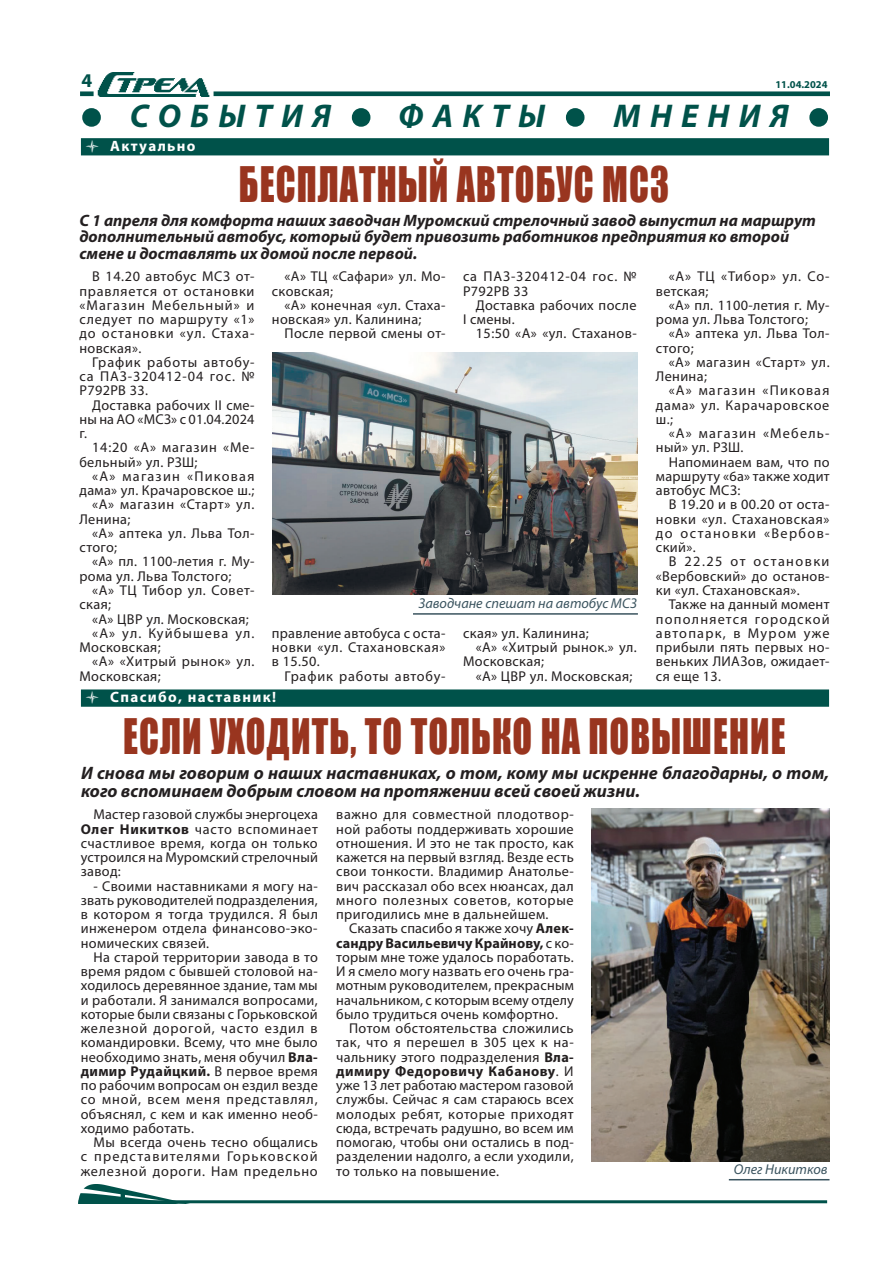
<style>
.page{position:relative;width:893px;height:1263px;background:#fff}
.page>*{position:absolute;margin:0;border:0;box-sizing:border-box;transform-origin:0 0}
.t1{font:45px "Impact";letter-spacing:.03em;color:#99351f;scale:.8 1}
.t2{font:italic 700 33px "Myriad Pro";letter-spacing:.28em;color:#00524a}
.t3{font:700 19.5px "Myriad Pro";color:#00524a}
.t4{font:italic 700 18px/18px "Myriad Pro";color:#231f20}
.t5{font:italic 700 16.5px/16.5px "Myriad Pro";color:#231f20}
.t6{font:700 15px "Myriad Pro";letter-spacing:.09em;color:#fff}
.t7{font:14.25px/14.2px "Myriad Pro";letter-spacing:.025em;color:#231f20;text-align:justify}
.t8{font:14.25px/14.2px "Myriad Pro";letter-spacing:.085em;color:#231f20}
.t9{font:14.25px/14.2px "Myriad Pro";letter-spacing:.06em;color:#231f20}
.t10{font:italic 14.25px "Myriad Pro";color:#3b545f}
.t11{font:14.25px "Myriad Pro";letter-spacing:.05em;color:#231f20}
.t12{font:14.25px "Myriad Pro";letter-spacing:.08em;color:#231f20}
.t13{font:700 10.5px "Myriad Pro";color:#00524a}
.s1{font-weight:700}
</style>
<div class="page">
<img style="left:81px;top:73px;width:748px;height:24px">
<svg style="left:82px;top:108px;width:19px;height:19px"></svg>
<svg style="left:351px;top:108px;width:20px;height:19px"></svg>
<svg style="left:565px;top:108px;width:20px;height:19px"></svg>
<svg style="left:809px;top:108px;width:19px;height:19px"></svg>
<div style="left:81px;top:138px;width:748px;height:17px;background:#00524a;border:2px solid #00524a"></div>
<img style="left:79px;top:1185px;width:93px;height:15px">
<hr style="left:79px;top:1200px;width:748px;height:3px;background:#00524a">
<img style="left:591px;top:809px;width:238px;height:352px">
<hr style="left:729px;top:1179px;width:100px;height:1px;background:#3b545f">
<img style="left:272px;top:352px;width:366px;height:243px">
<hr style="left:413px;top:613px;width:225px;height:2px;background:#3b545f">
<div style="left:81px;top:689px;width:748px;height:18px;background:#00524a;border:2px solid #00524a"></div>
<h3 class="t3" style="left:81px;top:68px;width:12px">4</h3>
<p class="t13" style="left:775px;top:78px;width:54px">11.04.2024</p>
<h2 class="t2" style="left:81px;top:95px;width:749px">● СОБЫТИЯ ● ФАКТЫ ● МНЕНИЯ ●</h2>
<p class="t6" style="left:85px;top:136px;width:112px">● Актуально</p>
<h1 class="t1" style="left:239px;top:150px;width:540px">БЕСПЛАТНЫЙ АВТОБУС МСЗ</h1>
<p class="t5" style="left:79px;top:211px;width:738px">С 1 апреля для комфорта наших заводчан Муромский стрелочный завод выпустил на маршрут дополнительный автобус, который будет привозить работников предприятия ко второй смене и доставлять их домой после первой.</p>
<p class="t7" style="left:79px;top:269px;width:177px;text-indent:13px">В 14.20 автобус МСЗ от&shy;правляется от остановки «Магазин Мебельный» и следует по маршруту «1» до остановки «ул. Стаха&shy;новская».</p>
<p class="t7" style="left:79px;top:355px;width:177px;text-indent:13px">График работы автобу&shy;са ПАЗ-320412-04 гос. № Р792РВ 33.</p>
<p class="t7" style="left:79px;top:398px;width:177px;text-indent:13px">Доставка рабочих II сме&shy;ны на АО «МСЗ» с 01.04.2024 г.</p>
<p class="t7" style="left:79px;top:440px;width:177px;text-indent:13px">14:20 «А» магазин «Ме&shy;бельный» ул. РЗШ;</p>
<p class="t8" style="left:92px;top:469px;width:164px">«А» магазин «Пиковая</p>
<p class="t7" style="left:79px;top:483px;width:177px">дама» ул. Крачаровское ш.;</p>
<p class="t11" style="left:92px;top:496px;width:164px">«А» магазин «Старт» ул.</p>
<p class="t7" style="left:79px;top:512px;width:53px">Ленина;</p>
<p class="t7" style="left:92px;top:526px;width:164px">«А» аптека ул. Льва Тол-</p>
<p class="t7" style="left:79px;top:540px;width:39px">стого;</p>
<p class="t7" style="left:92px;top:554px;width:164px">«А» пл. 1100-летия г. Му-</p>
<p class="t7" style="left:79px;top:569px;width:154px">рома ул. Льва Толстого;</p>
<p class="t7" style="left:92px;top:583px;width:164px">«А» ТЦ Тибор ул. Совет-</p>
<p class="t7" style="left:79px;top:597px;width:33px">ская;</p>
<p class="t7" style="left:92px;top:611px;width:158px">«А» ЦВР ул. Московская;</p>
<p class="t12" style="left:92px;top:624px;width:164px">«А» ул. Куйбышева ул.</p>
<p class="t7" style="left:79px;top:640px;width:83px">Московская;</p>
<p class="t7" style="left:92px;top:654px;width:164px">«А» «Хитрый рынок» ул.</p>
<p class="t7" style="left:79px;top:668px;width:83px">Московская;</p>
<p class="t7" style="left:656px;top:269px;width:175px;text-indent:13px">«А» ТЦ «Тибор» ул. Со&shy;ветская;</p>
<p class="t7" style="left:656px;top:298px;width:175px;text-indent:13px">«А» пл. 1100-летия г. Му&shy;рома ул. Льва Толстого;</p>
<p class="t7" style="left:656px;top:326px;width:175px;text-indent:13px">«А» аптека ул. Льва Тол&shy;стого;</p>
<p class="t7" style="left:656px;top:355px;width:175px;text-indent:13px">«А» магазин «Старт» ул.<br>Ленина;</p>
<p class="t7" style="left:656px;top:383px;width:175px;text-indent:13px">«А» магазин «Пиковая дама» ул. Карачаровское ш.;</p>
<p class="t8" style="left:656px;top:426px;width:175px;text-indent:13px">«А» магазин «Мебель&shy;ный» ул. РЗШ.</p>
<p class="t7" style="left:656px;top:455px;width:175px;text-indent:13px">Напоминаем вам, что по маршруту «6а» также ходит автобус МСЗ:</p>
<p class="t7" style="left:656px;top:497px;width:175px;text-indent:13px">В 19.20 и в 00.20 от оста&shy;новки «ул. Стахановская» до остановки «Вербов&shy;ский».</p>
<p class="t7" style="left:656px;top:554px;width:175px;text-indent:13px">В 22.25 от остановки «Вербовский» до останов&shy;ки «ул. Стахановская».</p>
<p class="t7" style="left:656px;top:597px;width:175px;text-indent:13px">Также на данный момент пополняется городской автопарк, в Муром уже прибыли пять первых но&shy;веньких ЛИАЗов, ожидает&shy;ся еще 13.</p>
<p class="t7" style="left:272px;top:269px;width:175px;text-indent:13px">«А» ТЦ «Сафари» ул. Мо&shy;сковская;</p>
<p class="t7" style="left:272px;top:298px;width:175px;text-indent:13px">«А» конечная «ул. Стаха&shy;новская» ул. Калинина;</p>
<p class="t7" style="left:285px;top:326px;width:162px">После первой смены от-</p>
<p class="t9" style="left:463px;top:269px;width:175px">са ПАЗ-320412-04 гос. №<br>Р792РВ 33</p>
<p class="t7" style="left:463px;top:298px;width:175px;text-indent:13px">Доставка рабочих после<br>I смены.</p>
<p class="t7" style="left:476px;top:326px;width:162px">15:50 «А» «ул. Стаханов-</p>
<p class="t10" style="left:419px;top:595px;width:219px">Заводчане спешат на автобус МСЗ</p>
<p class="t7" style="left:272px;top:626px;width:175px">правление автобуса с оста&shy;новки «ул. Стахановская» в 15.50.</p>
<p class="t9" style="left:285px;top:668px;width:162px">График работы автобу-</p>
<p class="t7" style="left:463px;top:626px;width:127px">ская» ул. Калинина;</p>
<p class="t7" style="left:476px;top:640px;width:162px">«А» «Хитрый рынок.» ул.</p>
<p class="t7" style="left:463px;top:654px;width:83px">Московская;</p>
<p class="t7" style="left:476px;top:668px;width:158px">«А» ЦВР ул. Московская;</p>
<p class="t6" style="left:85px;top:687px;width:193px">● Спасибо, наставник!</p>
<h1 class="t1" style="left:123px;top:702px;width:830px">ЕСЛИ УХОДИТЬ, ТО ТОЛЬКО НА ПОВЫШЕНИЕ</h1>
<p class="t4" style="left:81px;top:763px;width:750px">И снова мы говорим о наших наставниках, о том, кому мы искренне благодарны, о том, кого вспоминаем добрым словом на протяжении всей своей жизни.</p>
<p class="t7" style="left:81px;top:807px;width:239px;text-indent:13px">Мастер газовой службы энергоцеха <span class="s1">Олег Никитков</span> часто вспоминает счастливое время, когда он только устроился на Муромский стрелочный завод:</p>
<p class="t7" style="left:81px;top:878px;width:239px;text-indent:13px">- Своими наставниками я могу на&shy;звать руководителей подразделения, в котором я тогда трудился. Я был инженером отдела финансово-эко&shy;номических связей.</p>
<p class="t7" style="left:81px;top:950px;width:239px;text-indent:13px">На старой территории завода в то время рядом с бывшей столовой на&shy;ходилось деревянное здание, там мы и работали. Я занимался вопросами, которые были связаны с Горьковской железной дорогой, часто ездил в командировки. Всему, что мне было необходимо знать, меня обучил <span class="s1">Вла&shy;димир Рудайцкий.</span> В первое время по рабочим вопросам он ездил везде со мной, всем меня представлял, объяснял, с кем и как именно необ&shy;ходимо работать.</p>
<p class="t7" style="left:81px;top:1135px;width:239px;text-indent:13px">Мы всегда очень тесно общались с представителями Горьковской железной дороги. Нам предельно</p>
<p class="t7" style="left:336px;top:807px;width:239px">важно для совместной плодотвор&shy;ной работы поддерживать хорошие отношения. И это не так просто, как кажется на первый взгляд. Везде есть свои тонкости. Владимир Анатолье&shy;вич рассказал обо всех нюансах, дал много полезных советов, которые пригодились мне в дальнейшем.</p>
<p class="t7" style="left:336px;top:921px;width:239px;text-indent:13px">Сказать спасибо я также хочу <span class="s1">Алек&shy;сандру Васильевичу Крайнову,</span> с ко&shy;торым мне тоже удалось поработать.<br>И я смело могу назвать его очень гра&shy;мотным руководителем, прекрасным начальником, с которым всему отделу было трудиться очень комфортно.</p>
<p class="t7" style="left:336px;top:1021px;width:239px;text-indent:13px">Потом обстоятельства сложились так, что я перешел в 305 цех к на&shy;чальнику этого подразделения <span class="s1">Вла&shy;димиру Федоровичу Кабанову</span>. И уже 13 лет работаю мастером газовой службы. Сейчас я сам стараюсь всех молодых ребят, которые приходят сюда, встречать радушно, во всем им помогаю, чтобы они остались в под&shy;разделении надолго, а если уходили, то только на повышение.</p>
<p class="t10" style="left:734px;top:1160px;width:95px">Олег Никитков</p>
</div>
